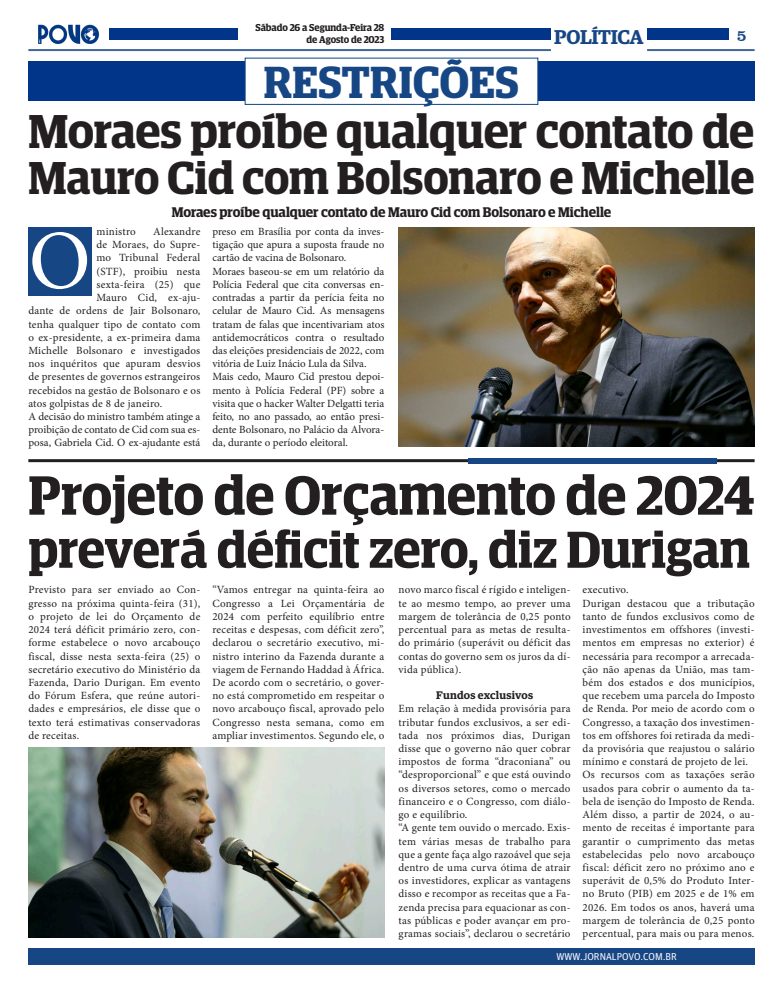
<style>
.page{position:relative;width:783px;height:993px;background:#fff}
.page>*{position:absolute;margin:0;border:0;box-sizing:border-box;transform-origin:0 0}
.t1{font:83.8px "Minion Pro";color:#fff}
.t2{font:600 55.3px "Guardian Egyptian Display";letter-spacing:-.005em;color:#231f20}
.t3{font:600 51.9px "Guardian Egyptian Display";color:#231f20}
.t4{font:600 47.5px "Guardian Egyptian Display";letter-spacing:-.005em;color:#231f20}
.t5{font:600 46.1px "Guardian Egyptian Display";letter-spacing:-.005em;color:#231f20}
.t6{font:600 45px "Guardian Egyptian Display";color:#174685}
.t7{font:600 20px "Guardian Egyptian";letter-spacing:-.02em;color:#174685}
.Título_-_2_colunas{font:16px "Clarendon BT";color:#174685}
.t8{font:600 14px "Guardian Egyptian Display";letter-spacing:-.005em;color:#231f20}
.t9{font:11px/13.2px "Minion Pro";letter-spacing:.015em;color:#231f20;text-align:justify}
.t10{font:600 11px "Guardian Egyptian";letter-spacing:.02em;color:#231f20}
.t11{font:600 10px/12px "Guardian Egyptian Display";letter-spacing:-.005em;color:#231f20;text-align:right}
.t12{font:10px "Guardian Agate Sans G1 D Regular";color:#fff}
</style>
<div class="page">
<div style="left:28px;top:947px;width:726px;height:17px;background:#174685"></div>
<img style="left:38px;top:24px;width:62px;height:20px">
<div style="left:647px;top:28px;width:82px;height:12px;background:#003589"></div>
<hr style="left:647px;top:49px;width:107px;height:2px;background:#174685">
<hr style="left:28px;top:49px;width:522px;height:2px;background:#174685">
<div style="left:109px;top:28px;width:129px;height:12px;background:#003589"></div>
<div style="left:391px;top:28px;width:159px;height:12px;background:#003589"></div>
<hr style="left:28px;top:459px;width:726px;height:3px;background:#231f20">
<div style="left:468px;top:458px;width:248px;height:5px;background:#174685"></div>
<div style="left:28px;top:61px;width:726px;height:40px;background:#003589"></div>
<div style="left:245px;top:58px;width:292px;height:46px;background:#fff"></div>
<div style="left:244px;top:58px;width:294px;height:47px;border:1px solid #114682"></div>
<div style="left:28px;top:227px;width:64px;height:68px;background:#174685"></div>
<img style="left:398px;top:227px;width:356px;height:219px">
<img style="left:28px;top:747px;width:356px;height:189px">
<p class="t11" style="left:255px;top:21px;width:130px">Sábado 26 a Segunda-Feira 28 de Agosto de 2023</p>
<h3 class="t7" style="left:554px;top:22px;width:91px">POLÍTICA</h3>
<p class="t6" style="left:264px;top:57px;width:256px">RESTRIÇÕES</p>
<h3 class="Título_-_2_colunas" style="left:736px;top:25px;width:11px">9</h3>
<p class="Título_-_2_colunas" style="left:736px;top:25px;width:11px">5</p>
<p class="t4" style="left:28px;top:105px;width:727px">Moraes proíbe qualquer contato de</p>
<p class="t5" style="left:28px;top:153px;width:727px">Mauro Cid com Bolsonaro e Michelle</p>
<p class="t8" style="left:172px;top:204px;width:441px">Moraes proíbe qualquer contato de Mauro Cid com Bolsonaro e Michelle</p>
<p class="t9" style="left:96px;top:225px;width:41px">ministro</p>
<p class="t9" style="left:153px;top:225px;width:49px">Alexandre</p>
<p class="t9" style="left:96px;top:238px;width:105px">de Moraes, do Supre-</p>
<p class="t9" style="left:96px;top:251px;width:105px">mo Tribunal Federal</p>
<p class="t9" style="left:96px;top:264px;width:105px">(STF), proibiu nesta</p>
<p class="t9" style="left:96px;top:278px;width:105px">sexta-feira (25) que</p>
<p class="t9" style="left:96px;top:291px;width:105px">Mauro Cid, ex-aju-</p>
<p class="t9" style="left:28px;top:304px;width:173px">dante de ordens de Jair Bolsonaro,</p>
<p class="t9" style="left:28px;top:317px;width:173px">tenha qualquer tipo de contato com</p>
<p class="t9" style="left:28px;top:330px;width:173px">o ex-presidente, a ex-primeira dama</p>
<p class="t9" style="left:28px;top:344px;width:173px">Michelle Bolsonaro e investigados</p>
<p class="t9" style="left:28px;top:357px;width:173px">nos inquéritos que apuram desvios</p>
<p class="t9" style="left:28px;top:370px;width:173px">de presentes de governos estrangeiros</p>
<p class="t9" style="left:28px;top:383px;width:173px">recebidos na gestão de Bolsonaro e os</p>
<p class="t9" style="left:28px;top:396px;width:135px">atos golpistas de 8 de janeiro.</p>
<p class="t9" style="left:28px;top:410px;width:173px">A decisão do ministro também atinge a proibição de contato de Cid com sua es&shy;posa, Gabriela Cid. O ex-ajudante está</p>
<p class="t1" style="left:29px;top:205px;width:64px">O</p>
<p class="t9" style="left:212px;top:225px;width:173px">preso em Brasília por conta da inves&shy;tigação que apura a suposta fraude no cartão de vacina de Bolsonaro.</p>
<p class="t9" style="left:212px;top:264px;width:173px">Moraes baseou-se em um relatório da Polícia Federal que cita conversas en&shy;contradas a partir da perícia feita no celular de Mauro Cid. As mensagens tratam de falas que incentivariam atos antidemocráticos contra o resultado das eleições presidenciais de 2022, com vitória de Luiz Inácio Lula da Silva.</p>
<p class="t9" style="left:212px;top:370px;width:173px">Mais cedo, Mauro Cid prestou depoi&shy;mento à Polícia Federal (PF) sobre a visita que o hacker Walter Delgatti teria feito, no ano passado, ao então presi&shy;dente Bolsonaro, no Palácio da Alvora&shy;da, durante o período eleitoral.</p>
<p class="t2" style="left:28px;top:465px;width:727px">Projeto de Orçamento de 2024</p>
<p class="t3" style="left:28px;top:521px;width:723px">preverá déficit zero, diz Durigan</p>
<p class="t9" style="left:28px;top:583px;width:173px">Previsto para ser enviado ao Con&shy;gresso na próxima quinta-feira (31), o projeto de lei do Orçamento de 2024 terá déficit primário zero, con&shy;forme estabelece o novo arcabouço fiscal, disse nesta sexta-feira (25) o secretário executivo do Ministério da Fazenda, Dario Durigan. Em evento do Fórum Esfera, que reúne autori&shy;dades e empresários, ele disse que o texto terá estimativas conservadoras de receitas.</p>
<p class="t9" style="left:212px;top:583px;width:173px">“Vamos entregar na quinta-feira ao Congresso a Lei Orçamentária de 2024 com perfeito equilíbrio entre receitas e despesas, com déficit zero”, declarou o secretário executivo, mi&shy;nistro interino da Fazenda durante a viagem de Fernando Haddad à África.</p>
<p class="t9" style="left:212px;top:675px;width:173px">De acordo com o secretário, o gover&shy;no está comprometido em respeitar o novo arcabouço fiscal, aprovado pelo Congresso nesta semana, como em ampliar investimentos. Segundo ele, o</p>
<p class="t9" style="left:398px;top:583px;width:173px">novo marco fiscal é rígido e inteligen&shy;te ao mesmo tempo, ao prever uma margem de tolerância de 0,25 ponto percentual para as metas de resulta&shy;do primário (superávit ou déficit das contas do governo sem os juros da dí&shy;vida pública).</p>
<p class="t10" style="left:436px;top:687px;width:99px">Fundos exclusivos</p>
<p class="t9" style="left:398px;top:702px;width:173px">Em relação à medida provisória para tributar fundos exclusivos, a ser edi&shy;tada nos próximos dias, Durigan disse que o governo não quer cobrar impostos de forma “draconiana” ou “desproporcional” e que está ouvindo os diversos setores, como o mercado financeiro e o Congresso, com diálo&shy;go e equilíbrio.</p>
<p class="t9" style="left:398px;top:821px;width:173px">“A gente tem ouvido o mercado. Exis&shy;tem várias mesas de trabalho para que a gente faça algo razoável que seja dentro de uma curva ótima de atrair os investidores, explicar as vantagens disso e recompor as receitas que a Fa&shy;zenda precisa para equacionar as con&shy;tas públicas e poder avançar em pro&shy;gramas sociais”, declarou o secretário</p>
<p class="t9" style="left:582px;top:583px;width:48px">executivo.</p>
<p class="t9" style="left:582px;top:596px;width:173px">Durigan destacou que a tributação tanto de fundos exclusivos como de investimentos em offshores (investi&shy;mentos em empresas no exterior) é necessária para recompor a arrecada&shy;ção não apenas da União, mas tam&shy;bém dos estados e dos municípios, que recebem uma parcela do Imposto de Renda. Por meio de acordo com o Congresso, a taxação dos investimen&shy;tos em offshores foi retirada da medi&shy;da provisória que reajustou o salário mínimo e constará de projeto de lei.</p>
<p class="t9" style="left:582px;top:768px;width:173px">Os recursos com as taxações serão usados para cobrir o aumento da ta&shy;bela de isenção do Imposto de Renda.<br>Além disso, a partir de 2024, o au&shy;mento de receitas é importante para garantir o cumprimento das metas estabelecidas pelo novo arcabouço fiscal: déficit zero no próximo ano e superávit de 0,5% do Produto Inter&shy;no Bruto (PIB) em 2025 e de 1% em 2026. Em todos os anos, haverá uma margem de tolerância de 0,25 ponto percentual, para mais ou para menos.</p>
<p class="t12" style="left:556px;top:949px;width:122px">WWW.JORNALPOVO.COM.BR</p>
</div>
